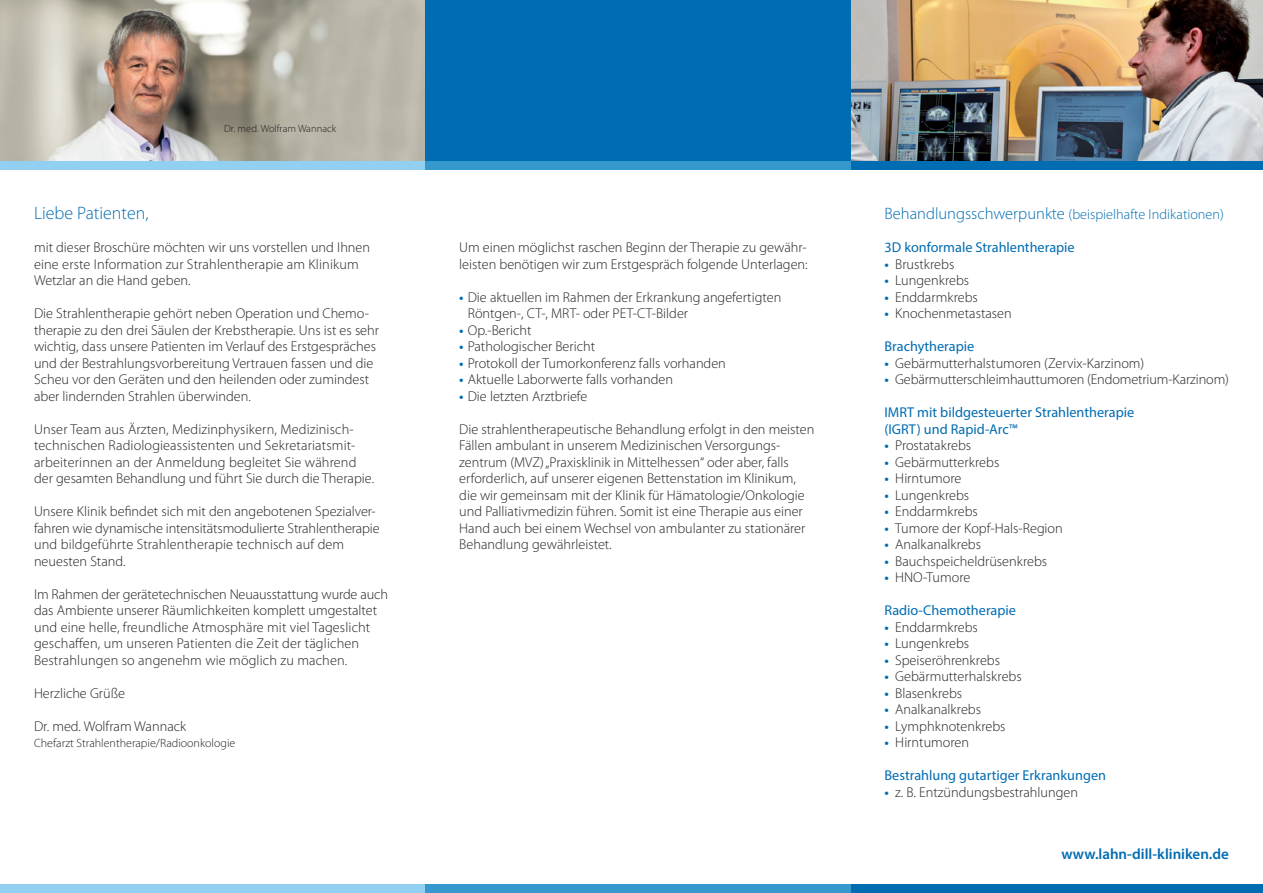
<style>
.page{position:relative;width:1263px;height:893px;background:#fff}
.page>*{position:absolute;margin:0;border:0;box-sizing:border-box;transform-origin:0 0}
.Headline{font:300 18px "Myriad Pro";color:#006cb2}
.t1{font:600 15px "Myriad Pro";color:#006cb2}
.t2{font:300 14.25px/16.5px "Myriad Pro";color:#231f20}
.t3{font:14.25px "Myriad Pro";color:#006cb2}
.Subhead{font:300 14.25px "Myriad Pro";color:#006cb2}
.t4{font:300 12px "Myriad Pro";color:#231f20}
.t5{font:300 10.5px "Myriad Pro";color:#231f20}
.s1{font-weight:600;color:#006cb2}
.s2{font-size:16.5px}
</style>
<div class="page">
<img style="left:0;top:0;width:425px;height:161px">
<img style="left:850px;top:0;width:413px;height:161px">
<div style="left:425px;top:0;width:425px;height:166px;background:#006cb2"></div>
<div style="left:0;top:161px;width:425px;height:9px;background:#92d0f1"></div>
<div style="left:850px;top:161px;width:413px;height:9px;background:#006cb2"></div>
<div style="left:425px;top:161px;width:425px;height:9px;background:#3699ce"></div>
<div style="left:0;top:884px;width:425px;height:9px;background:#92d0f1"></div>
<div style="left:849px;top:884px;width:414px;height:9px;background:#006cb2"></div>
<div style="left:425px;top:884px;width:425px;height:9px;background:#3699ce"></div>
<p class="t5" style="left:224px;top:122px;width:114px">Dr. med. Wolfram Wannack</p>
<p class="Headline" style="left:34px;top:202px;width:116px">Liebe Patienten,</p>
<p class="t2" style="left:34px;top:239px;width:338px">mit dieser Broschüre möchten wir uns vorstellen und Ihnen eine erste Information zur Strahlentherapie am Klinikum<br>Wetzlar an die Hand geben.</p>
<p class="t2" style="left:34px;top:305px;width:347px">Die Strahlentherapie gehört neben Operation und Chemo&shy;therapie zu den drei Säulen der Krebstherapie. Uns ist es sehr wichtig, dass unsere Patienten im Verlauf des Erstgespräches und der Bestrahlungsvorbereitung Vertrauen fassen und die Scheu vor den Geräten und den heilenden oder zumindest aber lindernden Strahlen überwinden.</p>
<p class="t2" style="left:34px;top:420px;width:342px">Unser Team aus Ärzten, Medizinphysikern, Medizinisch&shy;technischen Radiologieassistenten und Sekretariatsmit&shy;arbeiterinnen an der Anmeldung begleitet Sie während der gesamten Behandlung und führt Sie durch die Therapie.</p>
<p class="t2" style="left:34px;top:503px;width:347px">Unsere Klinik befindet sich mit den angebotenen Spezialver&shy;fahren wie dynamische intensitätsmodulierte Strahlentherapie und bildgeführte Strahlentherapie technisch auf dem neuesten Stand.</p>
<p class="t2" style="left:34px;top:585px;width:355px">Im Rahmen der gerätetechnischen Neuausstattung wurde auch das Ambiente unserer Räumlichkeiten komplett umgestaltet und eine helle, freundliche Atmosphäre mit viel Tageslicht geschaffen, um unseren Patienten die Zeit der täglichen Bestrahlungen so angenehm wie möglich zu machen.</p>
<p class="t2" style="left:34px;top:684px;width:92px">Herzliche Grüße</p>
<p class="t2" style="left:34px;top:717px;width:154px">Dr. med. Wolfram Wannack</p>
<p class="t4" style="left:34px;top:736px;width:203px">Chefarzt Strahlentherapie/Radioonkologie</p>
<p class="t2" style="left:459px;top:239px;width:349px">Um einen möglichst raschen Beginn der Therapie zu gewähr-</p>
<p class="t2" style="left:459px;top:255px;width:350px">leisten benötigen wir zum Erstgespräch folgende Unterlagen:</p>
<p class="t2" style="left:468px;top:288px;width:315px;text-indent:-9px"><span class="s1">•</span> Die aktuellen im Rahmen der Erkrankung angefertigten<br>Röntgen-, CT-, MRT- oder PET-CT-Bilder</p>
<p class="t2" style="left:459px;top:321px;width:74px"><span class="s1">•</span> Op.-Bericht</p>
<p class="t2" style="left:459px;top:338px;width:137px"><span class="s1">•</span> Pathologischer Bericht</p>
<p class="t2" style="left:459px;top:354px;width:268px"><span class="s1">•</span> Protokoll der Tumorkonferenz falls vorhanden</p>
<p class="t2" style="left:459px;top:371px;width:215px"><span class="s1">•</span> Aktuelle Laborwerte falls vorhanden</p>
<p class="t2" style="left:459px;top:387px;width:130px"><span class="s1">•</span> Die letzten Arztbriefe</p>
<p class="t2" style="left:459px;top:420px;width:357px">Die strahlentherapeutische Behandlung erfolgt in den meisten Fällen ambulant in unserem Medizinischen Versorgungs&shy;zentrum (MVZ) „Praxisklinik in Mittelhessen“ oder aber, falls erforderlich, auf unserer eigenen Bettenstation im Klinikum, die wir gemeinsam mit der Klinik für Hämatologie/Onkologie und Palliativmedizin führen. Somit ist eine Therapie aus einer Hand auch bei einem Wechsel von ambulanter zu stationärer Behandlung gewährleistet.</p>
<p class="Subhead" style="left:884px;top:206px;width:341px"><span class="s2">Behandlungsschwerpunkte</span> (beispielhafte Indikationen)</p>
<p class="t3" style="left:884px;top:238px;width:192px">3D konformale Strahlentherapie</p>
<p class="t2" style="left:884px;top:255px;width:71px"><span class="s1">•</span> Brustkrebs</p>
<p class="t2" style="left:884px;top:272px;width:86px"><span class="s1">•</span> Lungenkrebs</p>
<p class="t2" style="left:884px;top:288px;width:95px"><span class="s1">•</span> Enddarmkrebs</p>
<p class="t2" style="left:884px;top:305px;width:129px"><span class="s1">•</span> Knochenmetastasen</p>
<p class="t3" style="left:884px;top:337px;width:91px">Brachytherapie</p>
<p class="t2" style="left:884px;top:354px;width:261px"><span class="s1">•</span> Gebärmutterhalstumoren (Zervix-Karzinom)</p>
<p class="t2" style="left:884px;top:371px;width:346px"><span class="s1">•</span> Gebärmutterschleimhauttumoren (Endometrium-Karzinom)</p>
<p class="t3" style="left:884px;top:403px;width:251px">IMRT mit bildgesteuerter Strahlentherapie</p>
<p class="t3" style="left:884px;top:420px;width:135px">(IGRT) und Rapid-Arc™</p>
<p class="t2" style="left:884px;top:437px;width:88px"><span class="s1">•</span> Prostatakrebs</p>
<p class="t2" style="left:884px;top:453px;width:116px"><span class="s1">•</span> Gebärmutterkrebs</p>
<p class="t2" style="left:884px;top:470px;width:78px"><span class="s1">•</span> Hirntumore</p>
<p class="t2" style="left:884px;top:486px;width:86px"><span class="s1">•</span> Lungenkrebs</p>
<p class="t2" style="left:884px;top:503px;width:95px"><span class="s1">•</span> Enddarmkrebs</p>
<p class="t2" style="left:884px;top:519px;width:180px"><span class="s1">•</span> Tumore der Kopf-Hals-Region</p>
<p class="t2" style="left:884px;top:536px;width:98px"><span class="s1">•</span> Analkanalkrebs</p>
<p class="t2" style="left:884px;top:552px;width:164px"><span class="s1">•</span> Bauchspeicheldrüsenkrebs</p>
<p class="t2" style="left:884px;top:569px;width:87px"><span class="s1">•</span> HNO-Tumore</p>
<p class="t3" style="left:884px;top:601px;width:133px">Radio-Chemotherapie</p>
<p class="t2" style="left:884px;top:618px;width:95px"><span class="s1">•</span> Enddarmkrebs</p>
<p class="t2" style="left:884px;top:635px;width:86px"><span class="s1">•</span> Lungenkrebs</p>
<p class="t2" style="left:884px;top:651px;width:117px"><span class="s1">•</span> Speiseröhrenkrebs</p>
<p class="t2" style="left:884px;top:668px;width:139px"><span class="s1">•</span> Gebärmutterhalskrebs</p>
<p class="t2" style="left:884px;top:684px;width:79px"><span class="s1">•</span> Blasenkrebs</p>
<p class="t2" style="left:884px;top:701px;width:98px"><span class="s1">•</span> Analkanalkrebs</p>
<p class="t2" style="left:884px;top:717px;width:123px"><span class="s1">•</span> Lymphknotenkrebs</p>
<p class="t2" style="left:884px;top:734px;width:86px"><span class="s1">•</span> Hirntumoren</p>
<p class="t3" style="left:884px;top:766px;width:223px">Bestrahlung gutartiger Erkrankungen</p>
<p class="t2" style="left:884px;top:783px;width:195px"><span class="s1">•</span> z. B. Entzündungsbestrahlungen</p>
<p class="t1" style="left:1061px;top:844px;width:169px">www.lahn-dill-kliniken.de</p>
</div>
